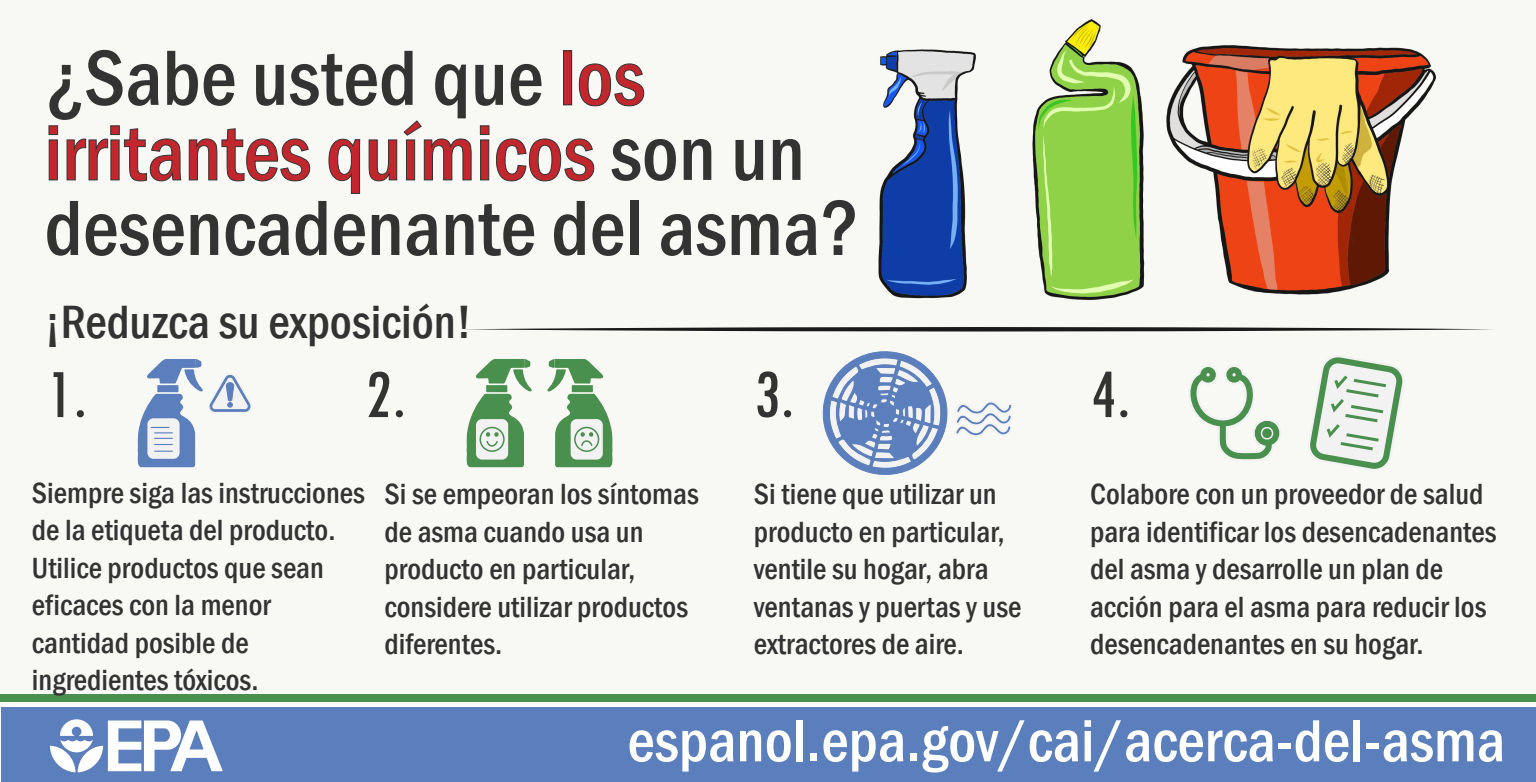
<style>
.page{position:relative;width:1536px;height:782px;background:#fff}
.page>*{position:absolute;margin:0;border:0;box-sizing:border-box;transform-origin:0 0}
.t1{font:500 condensed 81px/75px "Franklin Gothic";color:#333}
.t2{font:condensed 72px "Tw Cen";color:#333}
.t3{font:500 condensed 61.5px "Franklin Gothic";color:#fff}
.t4{font:500 condensed 48px "Franklin Gothic";color:#333}
.t5{font:500 condensed 30px/37.5px "Franklin Gothic";color:#333}
.s1{color:#c1272d}
</style>
<div class="page">
<div style="left:0;top:0;width:1536px;height:703px;background:#f8f8f5"></div>
<div style="left:0;top:694px;width:1536px;height:7px;background:#498f4d"></div>
<svg style="left:465px;top:327px;width:1028px;height:4px;background:#565655"></svg>
<svg style="left:822px;top:351px;width:190px;height:124px"></svg>
<svg style="left:466px;top:359px;width:66px;height:108px"></svg>
<svg style="left:547px;top:359px;width:66px;height:108px"></svg>
<svg style="left:138px;top:359px;width:113px;height:108px"></svg>
<svg style="left:1190px;top:367px;width:90px;height:93px"></svg>
<svg style="left:1310px;top:357px;width:93px;height:112px"></svg>
<div style="left:1px;top:707px;width:1535px;height:75px;background:#5b7ebc"></div>
<svg style="left:50px;top:719px;width:173px;height:53px"></svg>
<img style="left:878px;top:19px;width:558px;height:281px">
<div style="left:563px;top:50px;width:9px;height:55px;border:1px solid #333"></div>
<svg style="left:579px;top:63px;width:65px;height:44px"></svg>
<svg style="left:48px;top:125px;width:10px;height:56px"></svg>
<svg style="left:66px;top:125px;width:116px;height:57px"></svg>
<svg style="left:189px;top:128px;width:121px;height:54px"></svg>
<svg style="left:328px;top:138px;width:33px;height:56px"></svg>
<svg style="left:368px;top:120px;width:104px;height:62px"></svg>
<svg style="left:480px;top:125px;width:10px;height:56px"></svg>
<svg style="left:496px;top:138px;width:99px;height:44px"></svg>
<h1 class="t1" style="left:44px;top:40px;width:817px">¿Sabe usted que <span class="s1">los irritantes químicos</span> son un desencadenante del asma?</h1>
<h3 class="t4" style="left:44px;top:291px;width:429px">¡Reduzca su exposición!</h3>
<h2 class="t2" style="left:47px;top:351px;width:41px">1.</h2>
<h2 class="t2" style="left:366px;top:351px;width:41px">2.</h2>
<h2 class="t2" style="left:754px;top:351px;width:41px">3.</h2>
<h2 class="t2" style="left:1090px;top:351px;width:41px">4.</h2>
<p class="t5" style="left:32px;top:473px;width:334px">Siempre siga las instrucciones de la etiqueta del producto.<br>Utilice productos que sean eficaces con la menor cantidad posible de ingredientes tóxicos.</p>
<p class="t5" style="left:384px;top:475px;width:316px">Si se empeoran los síntomas de asma cuando usa un producto en particular, considere utilizar productos diferentes.</p>
<p class="t5" style="left:754px;top:475px;width:269px">Si tiene que utilizar un producto en particular, ventile su hogar, abra ventanas y puertas y use extractores de aire.</p>
<p class="t5" style="left:1090px;top:475px;width:408px">Colabore con un proveedor de salud para identificar los desencadenantes del asma y desarrolle un plan de acción para el asma para reducir los desencadenantes en su hogar.</p>
<h3 class="t3" style="left:627px;top:700px;width:879px">espanol.epa.gov/cai/acerca-del-asma</h3>
</div>
